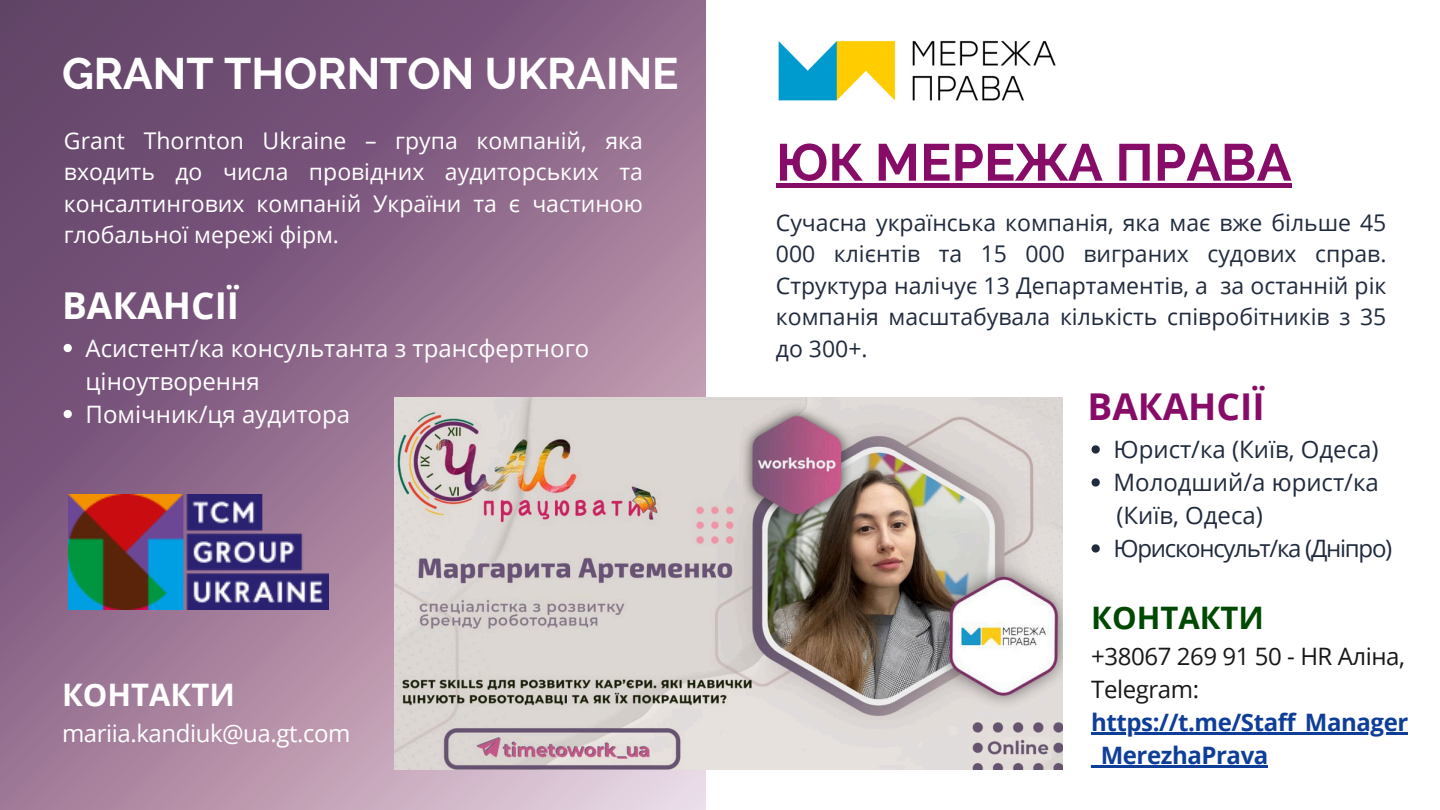
<style>
.page{position:relative;width:1440px;height:810px;background:#fff}
.page>*{position:absolute;margin:0;border:0;box-sizing:border-box;transform-origin:0 0}
.t1{font:700 52px "Raleway";color:#870c68}
.t2{font:700 44px "Raleway";color:#fff}
.t3{font:700 37px "Open Sans";color:#fff}
.t4{font:700 37px "Open Sans";color:#870c68}
.t5{font:700 31px "Open Sans";color:#fff}
.t6{font:700 31px "Open Sans";color:#004903}
.t7{font:24px/33px "Open Sans";color:#fff}
.t8{font:24px "Open Sans";color:#202b3d}
.t9{font:700 24px/33px "Open Sans";letter-spacing:-.02em;color:#0f3e99}
.t10{font:24px "Open Sans";letter-spacing:-.015em;color:#181818}
.t11{font:24px "Open Sans";letter-spacing:-.05em;color:#202b3d}
.t12{font:23px/31.5px "Open Sans";color:#202b3d;text-align:justify}
.t13{font:23px/31.5px "Open Sans";color:#fff;text-align:justify}
</style>
<div class="page">
<svg style="left:0;top:0;width:706px;height:810px;background:#8e6a8b"></svg>
<svg style="left:64px;top:344px;width:8px;height:8px"></svg>
<svg style="left:64px;top:410px;width:8px;height:8px"></svg>
<img style="left:394px;top:397px;width:669px;height:372px">
<img style="left:778px;top:40px;width:278px;height:61px">
<hr style="left:776px;top:184px;width:516px;height:4px;background:#870c68">
<svg style="left:1092px;top:445px;width:8px;height:9px"></svg>
<svg style="left:1092px;top:478px;width:8px;height:9px"></svg>
<svg style="left:1092px;top:544px;width:8px;height:9px"></svg>
<hr style="left:1091px;top:732px;width:317px;height:2px;background:#0f3e99">
<hr style="left:1091px;top:765px;width:177px;height:2px;background:#0f3e99">
<img style="left:68px;top:495px;width:261px;height:114px">
<p class="t2" style="left:62px;top:47px;width:618px">GRANT THORNTON UKRAINE</p>
<h3 class="t13" style="left:64px;top:124px;width:580px">Grant Thornton Ukraine – група компаній, яка входить до числа провідних аудиторських та консалтингових компаній України та є частиною глобальної мережі фірм.</h3>
<p class="t3" style="left:62px;top:279px;width:179px">ВАКАНСІЇ</p>
<p class="t7" style="left:86px;top:331px;width:505px">Асистент/ка консультанта з трансфертного ціноутворення</p>
<p class="t7" style="left:86px;top:397px;width:266px">Помічник/ця аудитора</p>
<p class="t5" style="left:62px;top:673px;width:174px">КОНТАКТИ</p>
<p class="t7" style="left:62px;top:716px;width:290px">mariia.kandiuk@ua.gt.com</p>
<p class="t1" style="left:776px;top:132px;width:517px">ЮК МЕРЕЖА ПРАВА</p>
<h2 class="t12" style="left:776px;top:206px;width:612px">Сучасна українська компанія, яка має вже більше 45<br>000 клієнтів та 15 000 виграних судових справ.<br>Структура налічує 13 Департаментів, а за останній рік компанія масштабувала кількість співробітників з 35 до 300+.</h2>
<p class="t4" style="left:1088px;top:380px;width:179px">ВАКАНСІЇ</p>
<h1 class="t8" style="left:1114px;top:432px;width:267px">Юрист/ка (Київ, Одеса)</h1>
<p class="t8" style="left:1114px;top:465px;width:267px">Молодший/а юрист/ка</p>
<h3 class="t8" style="left:1116px;top:498px;width:148px">(Київ, Одеса)</h3>
<p class="t11" style="left:1114px;top:531px;width:280px">Юрисконсульт/ка (Дніпро)</p>
<p class="t6" style="left:1091px;top:596px;width:174px">КОНТАКТИ</p>
<p class="t10" style="left:1091px;top:639px;width:315px">+38067 269 91 50 - HR Аліна,</p>
<p class="t10" style="left:1091px;top:672px;width:109px">Telegram:</p>
<p class="t9" style="left:1091px;top:705px;width:319px">https://t.me/Staff_Manager _MerezhaPrava</p>
</div>
